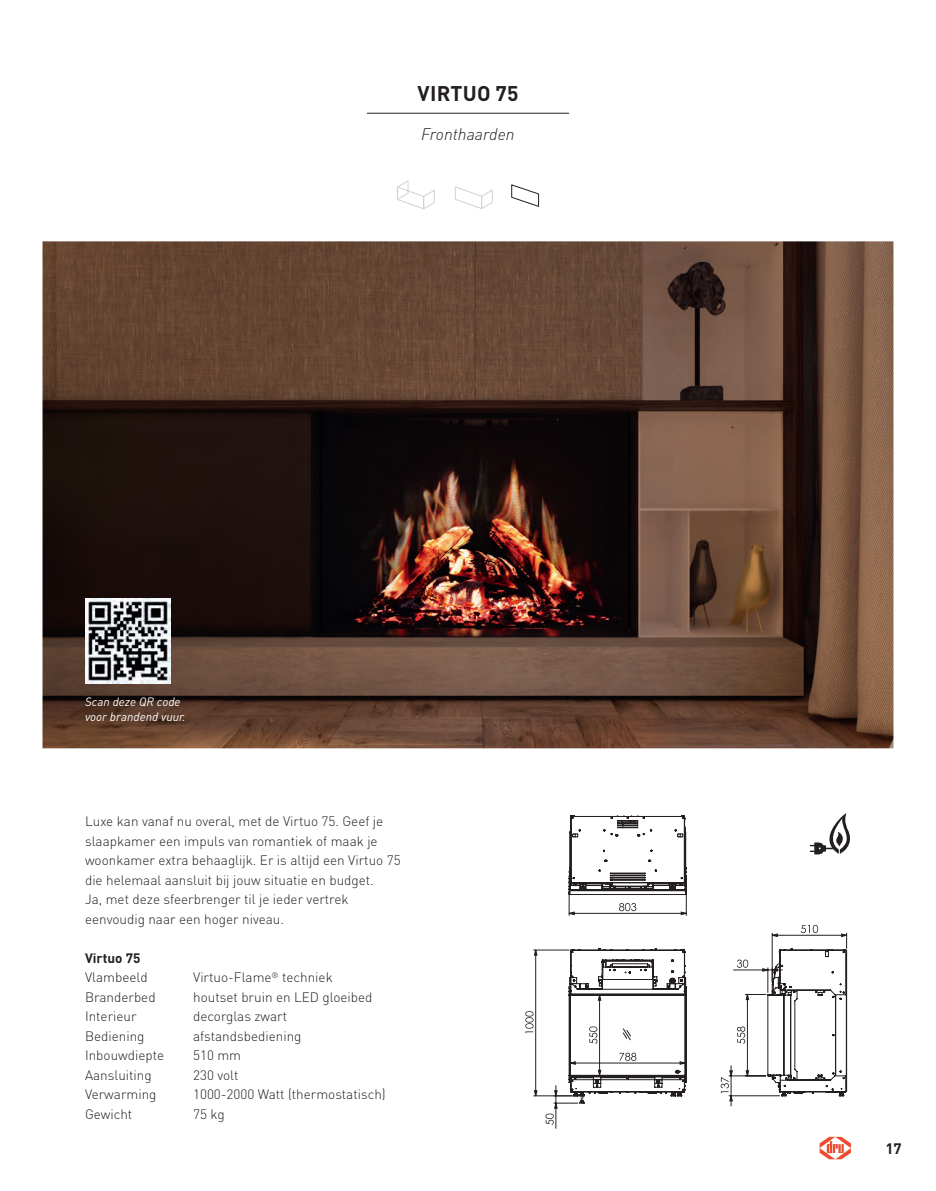
<style>
.page{position:relative;width:936px;height:1191px;background:#fff}
.page>*{position:absolute;margin:0;border:0;box-sizing:border-box;transform-origin:0 0}
.t1{font:700 21px "DINOT";letter-spacing:.01em;color:#231f20}
.t2{font:italic 300 16.5px "DINOT";color:#231f20}
.t3{font:700 15px "DINOT";color:#231f20}
.t4{font:300 13.5px/19.5px "DINOT";color:#231f20}
.t5{font:700 13.5px "DINOT";color:#231f20}
.t6{font:italic 12px/15px "DINOT";color:#fff}
</style>
<div class="page">
<img style="left:42px;top:241px;width:851px;height:507px">
<hr style="left:548px;top:1190px;width:50px;height:1px;background:#231f20">
<svg style="left:525px;top:815px;width:162px;height:314px"></svg>
<svg style="left:720px;top:924px;width:127px;height:182px"></svg>
<svg style="left:819px;top:1136px;width:31px;height:23px"></svg>
<img style="left:85px;top:598px;width:85px;height:85px">
<svg style="left:511px;top:184px;width:28px;height:23px"></svg>
<svg style="left:455px;top:186px;width:38px;height:23px"></svg>
<svg style="left:397px;top:180px;width:38px;height:30px"></svg>
<hr style="left:367px;top:113px;width:202px;height:1px;background:#231f20">
<svg style="left:809px;top:813px;width:41px;height:41px"></svg>
<h1 class="t1" style="left:417px;top:79px;width:102px">VIRTUO 75</h1>
<p class="t2" style="left:421px;top:123px;width:95px">Fronthaarden</p>
<p class="t6" style="left:85px;top:693px;width:102px">Scan deze QR code voor brandend vuur.</p>
<p class="t4" style="left:85px;top:811px;width:317px">Luxe kan vanaf nu overal, met de Virtuo 75. Geef je slaapkamer een impuls van romantiek of maak je woonkamer extra behaaglijk. Er is altijd een Virtuo 75 die helemaal aansluit bij jouw situatie en budget.<br>Ja, met deze sfeerbrenger til je ieder vertrek eenvoudig naar een hoger niveau.</p>
<p class="t5" style="left:85px;top:948px;width:57px">Virtuo 75</p>
<p class="t4" style="left:85px;top:967px;width:64px">Vlambeeld</p>
<p class="t4" style="left:193px;top:967px;width:141px">Virtuo-Flame<sup>®</sup> techniek</p>
<p class="t4" style="left:85px;top:986px;width:72px">Branderbed</p>
<p class="t4" style="left:193px;top:986px;width:181px">houtset bruin en LED gloeibed</p>
<p class="t4" style="left:85px;top:1006px;width:53px">Interieur</p>
<p class="t4" style="left:193px;top:1006px;width:96px">decorglas zwart</p>
<p class="t4" style="left:85px;top:1025px;width:61px">Bediening</p>
<p class="t4" style="left:193px;top:1025px;width:110px">afstandsbediening</p>
<p class="t4" style="left:85px;top:1045px;width:81px">Inbouwdiepte</p>
<p class="t4" style="left:193px;top:1045px;width:49px">510 mm</p>
<p class="t4" style="left:85px;top:1064px;width:68px">Aansluiting</p>
<p class="t4" style="left:193px;top:1064px;width:47px">230 volt</p>
<p class="t4" style="left:85px;top:1084px;width:73px">Verwarming</p>
<p class="t4" style="left:193px;top:1084px;width:194px">1000-2000 Watt (thermostatisch)</p>
<p class="t4" style="left:85px;top:1103px;width:49px">Gewicht</p>
<p class="t4" style="left:193px;top:1103px;width:33px">75 kg</p>
<p class="t3" style="left:885px;top:1138px;width:18px">17</p>
</div>
